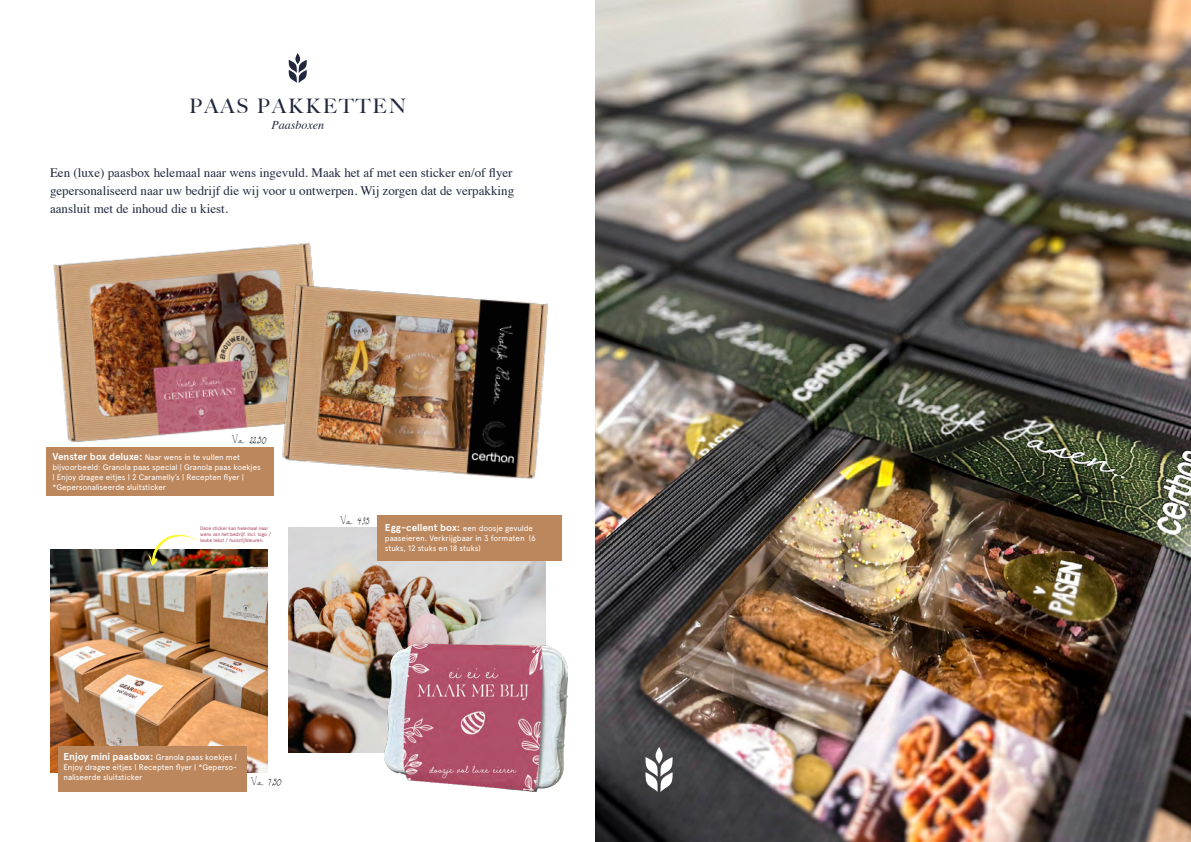
<style>
.page{position:relative;width:1191px;height:842px;background:#fff}
.page>*{position:absolute;margin:0;border:0;box-sizing:border-box;transform-origin:0 0}
.t1{font:500 20px "Big Caslon";letter-spacing:.1em;color:#21283e}
.t2{font:13px/18px "Times";color:#21283e;text-align:justify}
.t3{font:italic 12px "Times";color:#21283e}
.t4{font:10px "Dawningofa New Day";color:#000}
.t5{font:8px/10px "Apercu";letter-spacing:-.005em;color:#fff}
.t6{font:5px/6px "Apercu";letter-spacing:-.02em;color:#ab4460}
.s1{font-weight:700;font-size:10px}
</style>
<div class="page">
<svg style="left:289px;top:53px;width:18px;height:30px"></svg>
<img style="left:595px;top:0;width:596px;height:842px">
<svg style="left:645px;top:747px;width:27px;height:45px"></svg>
<img style="left:50px;top:549px;width:218px;height:223px">
<div style="left:58px;top:747px;width:188px;height:45px;background:#bc875d"></div>
<img style="left:53px;top:242px;width:259px;height:201px">
<div style="left:46px;top:447px;width:227px;height:49px;background:#bc875d"></div>
<img style="left:270px;top:258px;width:278px;height:232px">
<svg style="left:149px;top:534px;width:48px;height:32px"></svg>
<img style="left:288px;top:528px;width:257px;height:225px">
<div style="left:377px;top:515px;width:185px;height:45px;background:#bc875d"></div>
<img style="left:385px;top:643px;width:183px;height:149px">
<h1 class="t1" style="left:189px;top:89px;width:218px">PAAS PAKKETTEN</h1>
<h3 class="t3" style="left:271px;top:114px;width:54px">Paasboxen</h3>
<h2 class="t2" style="left:50px;top:162px;width:465px">Een (luxe) paasbox helemaal naar wens ingevuld. Maak het af met een sticker en/of flyer gepersonaliseerd naar uw bedrijf die wij voor u ontwerpen. Wij zorgen dat de verpakking aansluit met de inhoud die u kiest.</h2>
<p class="t4" style="left:232px;top:433px;width:36px">V.a. 22,50</p>
<p class="t5" style="left:52px;top:452px;width:210px"><span class="s1">Venster box deluxe:</span> Naar wens in te vullen met bijvoorbeeld: Granola paas special | Granola paas koekjes | Enjoy dragee eitjes | 2 Caramelly’s | Recepten flyer | *Gepersonaliseerde sluitsticker</p>
<p class="t6" style="left:200px;top:525px;width:72px">Deze sticker kan helemaal naar wens van het bedrijf. Incl. logo / leuke tekst / huisstijlkleuren.</p>
<p class="t5" style="left:385px;top:523px;width:152px"><span class="s1">Egg-cellent box:</span> een doosje gevulde paaseieren. Verkrijgbaar in 3 formaten (6 stuks, 12 stuks en 18 stuks)</p>
<p class="t4" style="left:340px;top:515px;width:31px">V.a. 4,95</p>
<p class="t5" style="left:63px;top:752px;width:175px;text-align:justify"><span class="s1">Enjoy mini paasbox:</span> Granola paas koekjes | Enjoy dragee eitjes | Recepten flyer | *Geperso&shy;naliseerde sluitsticker</p>
<p class="t4" style="left:251px;top:775px;width:33px">V.a. 7,50</p>
</div>
